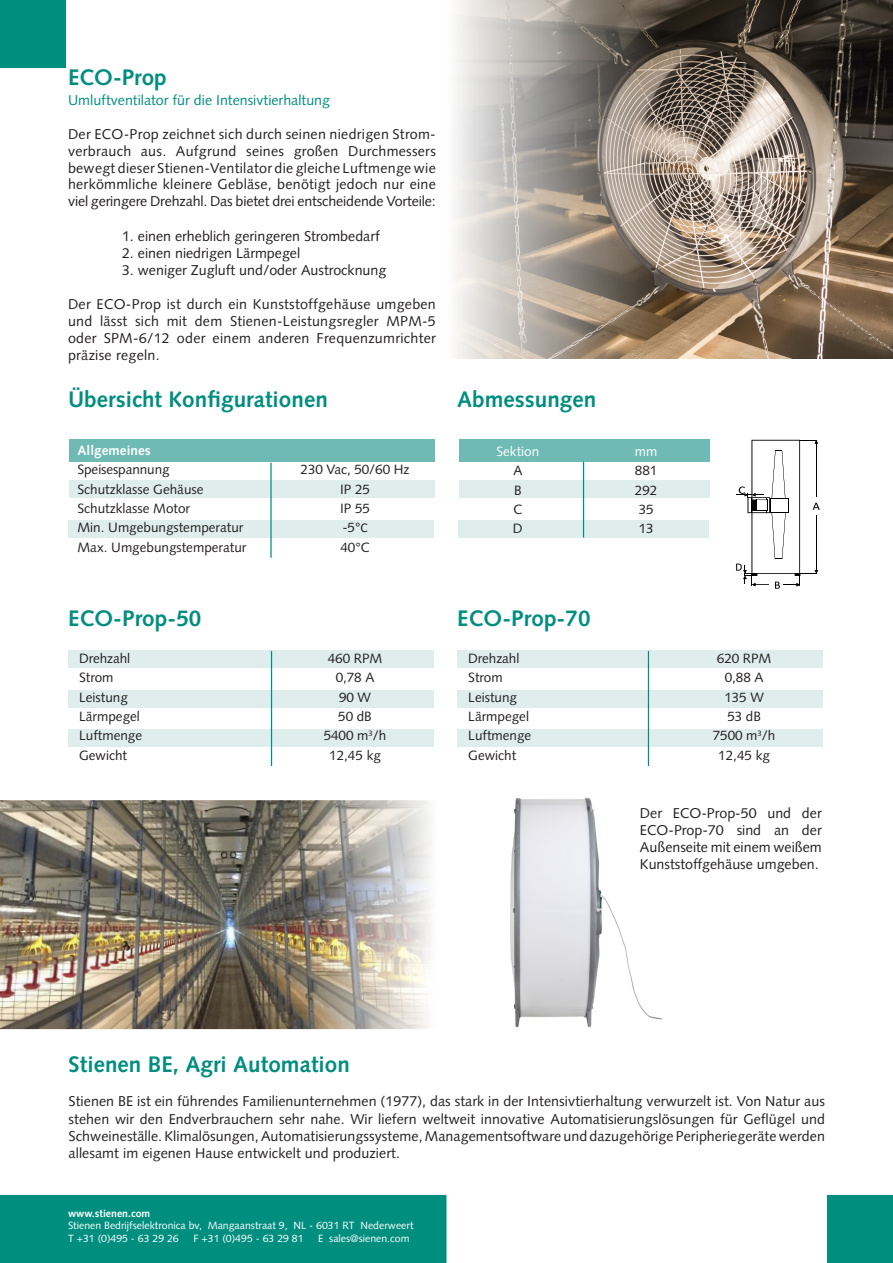
<style>
.page{position:relative;width:893px;height:1263px;background:#fff}
.page>*{position:absolute;margin:0;border:0;box-sizing:border-box;transform-origin:0 0}
.Heading_intro{font:700 22.5px "Syntax LT Std";color:#008e7f}
.Technische_specs{font:700 22.5px "Syntax LT Std";letter-spacing:.005em;color:#008e7f}
.Heading_intro-2{font:14.25px/17px "Syntax LT Std";letter-spacing:.005em;color:#231f20}
.Body_specs{font:14.25px/17.1px "Syntax LT Std";color:#231f20;text-align:justify}
.Heading_intro-3{font:14.25px "Syntax LT Std";color:#008e7f}
.Body_specs-2{font:13.5px "Syntax LT Std";color:#231f20}
.Heading_body_specs{font:700 13.5px "Syntax LT Std";letter-spacing:.005em;color:#fff}
.Body_specs-3{font:13.5px "Syntax LT Std";color:#fff}
.NAW{font:10.5px "Syntax LT Std";color:#fff}
.NAW-2{font:700 10.5px "Syntax LT Std";color:#fff}
.s1{font-family:"Calibri"}
</style>
<div class="page">
<div style="left:0;top:0;width:66px;height:68px;background:#008e7f"></div>
<div style="left:827px;top:1195px;width:66px;height:68px;background:#008e7f"></div>
<div style="left:0;top:1195px;width:446px;height:68px;background:#008e7f"></div>
<img style="left:510px;top:797px;width:151px;height:231px">
<img style="left:456px;top:0;width:437px;height:359px">
<img style="left:0;top:800px;width:431px;height:229px">
<div style="left:68px;top:729px;width:366px;height:17px;background:#dfeeec"></div>
<div style="left:69px;top:481px;width:366px;height:17px;background:#dfeeec"></div>
<div style="left:68px;top:520px;width:366px;height:17px;background:#dfeeec"></div>
<div style="left:69px;top:439px;width:366px;height:23px;background:#6fbab4"></div>
<hr style="left:270px;top:463px;width:2px;height:95px;background:#008e7f">
<svg style="left:736px;top:440px;width:84px;height:149px"></svg>
<div style="left:459px;top:481px;width:250px;height:17px;background:#dfeeec"></div>
<div style="left:458px;top:520px;width:251px;height:17px;background:#dfeeec"></div>
<div style="left:459px;top:439px;width:250px;height:23px;background:#6fbab4"></div>
<hr style="left:583px;top:462px;width:1px;height:75px;background:#008e7f">
<div style="left:68px;top:651px;width:366px;height:17px;background:#dfeeec"></div>
<div style="left:68px;top:691px;width:366px;height:17px;background:#dfeeec"></div>
<hr style="left:271px;top:651px;width:1px;height:115px;background:#008e7f">
<div style="left:457px;top:729px;width:366px;height:17px;background:#dfeeec"></div>
<div style="left:457px;top:651px;width:366px;height:17px;background:#dfeeec"></div>
<div style="left:457px;top:691px;width:366px;height:17px;background:#dfeeec"></div>
<hr style="left:648px;top:651px;width:1px;height:115px;background:#008e7f">
<p class="Heading_intro" style="left:68px;top:64px;width:100px">ECO-Prop</p>
<p class="Heading_intro-3" style="left:68px;top:91px;width:264px">Umluftventilator für die Intensivtierhaltung</p>
<p class="Heading_intro-2" style="left:68px;top:125px;width:369px">Der ECO-Prop zeichnet sich durch seinen niedrigen Strom-</p>
<p class="Heading_intro-2" style="left:68px;top:142px;width:369px">verbrauch aus. Aufgrund seines großen Durchmessers</p>
<p class="Heading_intro-2" style="left:68px;top:159px;width:369px">bewegt dieser Stienen-Ventilator die gleiche Luftmenge wie herkömmliche kleinere Gebläse, benötigt jedoch nur eine</p>
<p class="Heading_intro-2" style="left:68px;top:193px;width:369px">viel geringere Drehzahl. Das bietet drei entscheidende Vorteile:</p>
<p class="Heading_intro-2" style="left:122px;top:227px;width:259px">1. einen erheblich geringeren Strombedarf</p>
<p class="Heading_intro-2" style="left:122px;top:244px;width:180px">2. einen niedrigen Lärmpegel</p>
<p class="Heading_intro-2" style="left:122px;top:261px;width:266px">3. weniger Zugluft und/oder Austrocknung</p>
<p class="Heading_intro-2" style="left:68px;top:296px;width:369px">Der ECO-Prop ist durch ein Kunststoffgehäuse umgeben</p>
<p class="Heading_intro-2" style="left:68px;top:313px;width:369px">und lässt sich mit dem Stienen-Leistungsregler MPM-5</p>
<p class="Heading_intro-2" style="left:68px;top:330px;width:369px">oder SPM-6/12 oder einem anderen Frequenzumrichter</p>
<p class="Heading_intro-2" style="left:68px;top:347px;width:93px">präzise regeln.</p>
<p class="Heading_intro" style="left:68px;top:386px;width:261px">Übersicht Konfigurationen</p>
<p class="Heading_body_specs" style="left:78px;top:442px;width:75px">Allgemeines</p>
<p class="Body_specs-2" style="left:78px;top:461px;width:94px">Speisespannung</p>
<p class="Body_specs-2" style="left:78px;top:481px;width:128px">Schutzklasse Gehäuse</p>
<p class="Body_specs-2" style="left:78px;top:500px;width:114px">Schutzklasse Motor</p>
<p class="Body_specs-2" style="left:78px;top:520px;width:167px">Min. Umgebungstemperatur</p>
<p class="Body_specs-2" style="left:78px;top:539px;width:170px">Max. Umgebungstemperatur</p>
<p class="Body_specs-2" style="left:301px;top:461px;width:110px">230 Vac, 50/60 Hz</p>
<p class="Body_specs-2" style="left:340px;top:481px;width:32px">IP 25</p>
<p class="Body_specs-2" style="left:340px;top:500px;width:32px">IP 55</p>
<p class="Body_specs-2" style="left:342px;top:520px;width:27px">-5°<span class="s1">C</span></p>
<p class="Body_specs-2" style="left:340px;top:539px;width:31px">40°C</p>
<p class="Heading_intro" style="left:457px;top:386px;width:141px">Abmessungen</p>
<p class="Body_specs-3" style="left:496px;top:443px;width:44px">Sektion</p>
<p class="Body_specs-2" style="left:513px;top:463px;width:11px">A</p>
<p class="Body_specs-2" style="left:514px;top:482px;width:9px">B</p>
<p class="Body_specs-2" style="left:513px;top:501px;width:11px">C</p>
<p class="Body_specs-2" style="left:513px;top:521px;width:11px">D</p>
<p class="Technische_specs" style="left:68px;top:605px;width:135px">ECO-Prop-50</p>
<p class="Body_specs-2" style="left:79px;top:650px;width:53px">Drehzahl</p>
<p class="Body_specs-2" style="left:79px;top:670px;width:36px">Strom</p>
<p class="Body_specs-2" style="left:79px;top:689px;width:50px">Leistung</p>
<p class="Body_specs-2" style="left:79px;top:708px;width:62px">Lärmpegel</p>
<p class="Body_specs-2" style="left:79px;top:728px;width:65px">Luftmenge</p>
<p class="Body_specs-2" style="left:79px;top:747px;width:49px">Gewicht</p>
<p class="Body_specs-2" style="left:328px;top:650px;width:56px">460 RPM</p>
<p class="Body_specs-2" style="left:336px;top:670px;width:40px">0,78 A</p>
<p class="Body_specs-2" style="left:339px;top:689px;width:34px">90 W</p>
<p class="Body_specs-2" style="left:338px;top:708px;width:35px">50 dB</p>
<p class="Body_specs-2" style="left:324px;top:728px;width:64px">5400 m<sup>3</sup>/h</p>
<p class="Body_specs-2" style="left:329px;top:747px;width:53px">12,45 kg</p>
<p class="Technische_specs" style="left:457px;top:605px;width:135px">ECO-Prop-70</p>
<p class="Body_specs-2" style="left:468px;top:650px;width:53px">Drehzahl</p>
<p class="Body_specs-2" style="left:468px;top:670px;width:36px">Strom</p>
<p class="Body_specs-2" style="left:468px;top:689px;width:50px">Leistung</p>
<p class="Body_specs-2" style="left:468px;top:708px;width:62px">Lärmpegel</p>
<p class="Body_specs-2" style="left:468px;top:728px;width:65px">Luftmenge</p>
<p class="Body_specs-2" style="left:468px;top:747px;width:49px">Gewicht</p>
<p class="Body_specs-3" style="left:635px;top:443px;width:24px">mm</p>
<p class="Body_specs-2" style="left:635px;top:463px;width:24px">881</p>
<p class="Body_specs-2" style="left:635px;top:482px;width:24px">292</p>
<p class="Body_specs-2" style="left:639px;top:501px;width:16px">35</p>
<p class="Body_specs-2" style="left:639px;top:521px;width:16px">13</p>
<p class="Body_specs-2" style="left:717px;top:650px;width:56px">620 RPM</p>
<p class="Body_specs-2" style="left:725px;top:670px;width:40px">0,88 A</p>
<p class="Body_specs-2" style="left:724px;top:689px;width:41px">135 W</p>
<p class="Body_specs-2" style="left:727px;top:708px;width:35px">53 dB</p>
<p class="Body_specs-2" style="left:713px;top:728px;width:64px">7500 m<sup>3</sup>/h</p>
<p class="Body_specs-2" style="left:718px;top:747px;width:53px">12,45 kg</p>
<p class="Body_specs" style="left:640px;top:804px;width:183px">Der ECO-Prop-50 und der ECO-Prop-70 sind an der Außenseite mit einem weißem Kunststoffgehäuse umgeben.</p>
<p class="Heading_intro" style="left:69px;top:1051px;width:283px">Stienen BE, Agri Automation</p>
<p class="Heading_intro-2" style="left:69px;top:1093px;width:758px">Stienen BE ist ein führendes Familienunternehmen (1977), das stark in der Intensivtierhaltung verwurzelt ist. Von Natur aus</p>
<p class="Heading_intro-2" style="left:69px;top:1110px;width:758px">stehen wir den Endverbrauchern sehr nahe. Wir liefern weltweit innovative Automatisierungslösungen für Geflügel und</p>
<p class="Heading_intro-2" style="left:69px;top:1127px;width:758px">Schweineställe. Klimalösungen, Automatisierungssysteme, Managementsoftware und dazugehörige Peripheriegeräte werden</p>
<p class="Heading_intro-2" style="left:69px;top:1144px;width:333px">allesamt im eigenen Hause entwickelt und produziert.</p>
<p class="NAW-2" style="left:68px;top:1207px;width:84px">www.stienen.com</p>
<p class="NAW" style="left:68px;top:1219px;width:347px">Stienen Bedrijfselektronica bv, Mangaanstraat 9, NL - 6031 RT Nederweert</p>
<p class="NAW" style="left:68px;top:1232px;width:112px">T +31 (0)495 - 63 29 26</p>
<p class="NAW" style="left:193px;top:1232px;width:112px">F +31 (0)495 - 63 29 81</p>
<p class="NAW" style="left:318px;top:1232px;width:93px">E sales@sienen.com</p>
</div>
